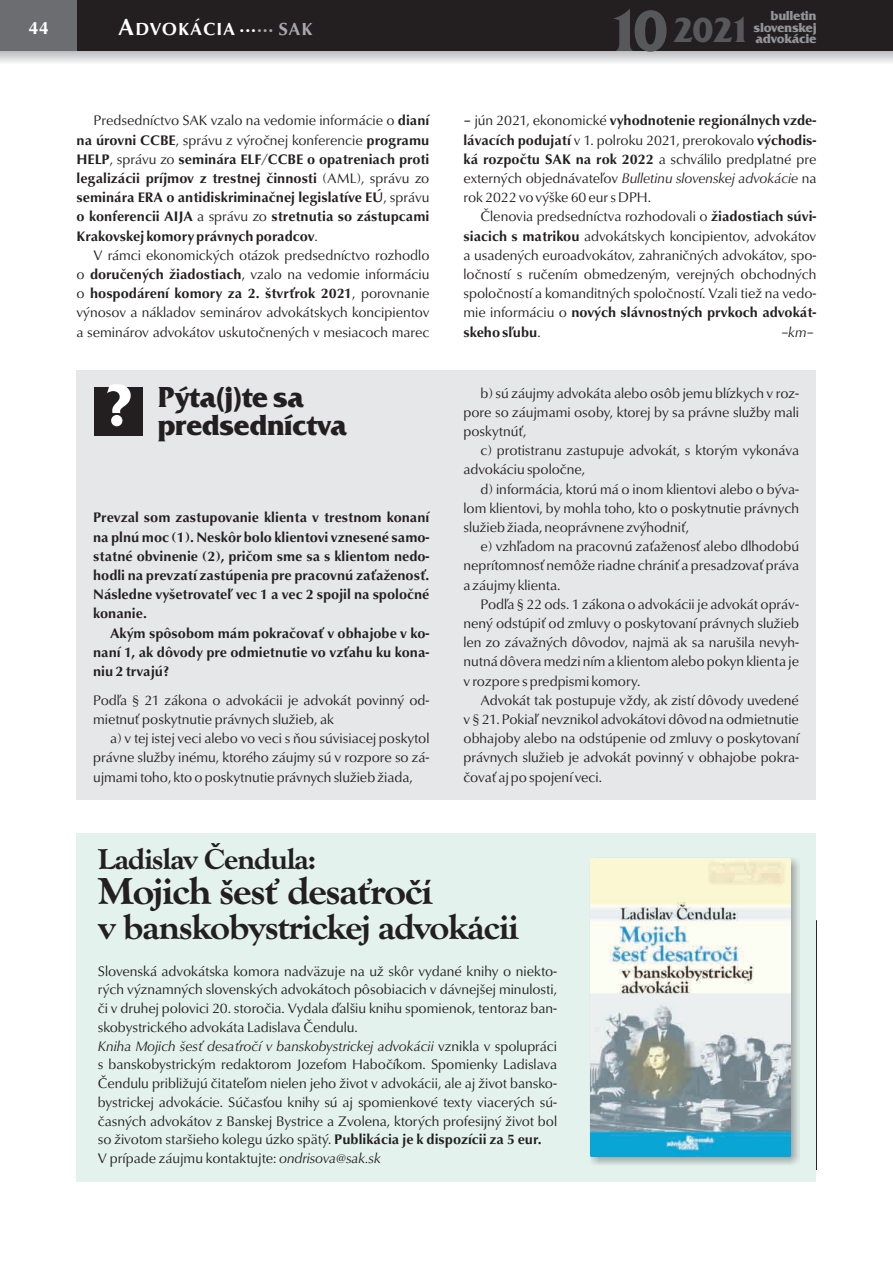
<style>
.page{position:relative;width:893px;height:1263px;background:#fff}
.page>*{position:absolute;margin:0;border:0;box-sizing:border-box;transform-origin:0 0}
.t1{font:700 39px "Goudy Old Sty TEE Extr";letter-spacing:-.025em;color:#231f20}
.t2{font:700 36px "Goudy Old Sty TEE Extr";letter-spacing:-.025em;color:#231f20}
.t3{font:700 36px "Friz Qua Itc TEE";color:#57585a}
.t4{font:700 30px/28.5px "Friz Qua Itc TEE";letter-spacing:-.025em;color:#231f20}
.t5{font:700 30px "Goudy Old Sty TEE Extr";letter-spacing:-.025em;color:#231f20}
.t6{font:700 18px "URW Classico TEE";letter-spacing:.05em;color:#fff}
.t7{font:14.25px/19.2px "URW Classico TEE";color:#231f20;text-align:justify}
.t8{font:700 14.25px/19.2px "URW Classico TEE";color:#231f20;text-align:justify}
.t9{font:italic 14.25px "URW Classico TEE";color:#231f20}
.t10{font:700 13.5px/11.1px "Friz Qua Itc TEE";letter-spacing:-.025em;color:#939598;text-align:right}
.s1{font-size:60px}
.s2{font-size:24px}
.s3{color:#a8a9ad}
.s4{font-weight:400}
.s5{font-weight:700}
.s6{font-style:italic}
</style>
<div class="page">
<div style="left:77px;top:833px;width:739px;height:349px;background:#e3f2ec"></div>
<img style="left:590px;top:858px;width:210px;height:307px">
<img style="left:590px;top:858px;width:201px;height:298px">
<div style="left:77px;top:370px;width:739px;height:429px;background:#e6e7e9"></div>
<div style="left:94px;top:387px;width:49px;height:49px;background:#231f20"></div>
<svg style="left:107px;top:384px;width:24px;height:42px"></svg>
<div style="left:0;top:0;width:893px;height:51px;background:#231f20"></div>
<div style="left:0;top:0;width:77px;height:51px;background:#6c6d70"></div>
<svg style="left:0;top:51px;width:893px;height:12px"></svg>
<h2 class="t3" style="left:606px;top:18px;width:146px"><span class="s1">10</span> 2021</h2>
<p class="t6" style="left:28px;top:21px;width:22px">44</p>
<p class="t6" style="left:118px;top:21px;width:196px"><span class="s2">A</span>DVOKÁCIA ···<span class="s3">··· SAK</span></p>
<p class="t10" style="left:754px;top:12px;width:65px">bulletin slovenskej</p>
<p class="t10" style="left:756px;top:34px;width:63px">advokácie</p>
<p class="t8" style="left:77px;top:113px;width:354px;text-indent:17px"><span class="s4">Predsedníctvo SAK vzalo na vedomie informácie o</span> dianí na úrovni CCBE<span class="s4">, správu z výročnej konferencie</span> programu HELP<span class="s4">, správu zo</span> seminára ELF/CCBE o opatreniach proti legalizácii príjmov z trestnej činnosti <span class="s4">(AML), správu zo </span>seminára ERA o antidiskriminačnej legislatíve EÚ<span class="s4">, správu </span>o konferencii AIJA <span class="s4">a správu zo</span> stretnutia so zástupcami Krakovskej komory právnych poradcov<span class="s4">.</span></p>
<p class="t7" style="left:77px;top:247px;width:354px;text-indent:17px">V rámci ekonomických otázok predsedníctvo rozhodlo o <span class="s5">doručených žiadostiach</span>, vzalo na vedomie informáciu o <span class="s5">hospodárení komory za 2. štvrťrok 2021</span>, porovnanie výnosov a nákladov seminárov advokátskych koncipientov a seminárov advokátov uskutočnených v mesiacoch marec</p>
<h3 class="t4" style="left:157px;top:385px;width:191px">Pýta(j)te sa predsedníctva</h3>
<p class="t8" style="left:93px;top:509px;width:338px">Prevzal som zastupovanie klienta v trestnom konaní na plnú moc (1). Neskôr bolo klientovi vznesené samo&shy;statné obvinenie (2), pričom sme sa s klientom nedo&shy;hodli na prevzatí zastúpenia pre pracovnú zaťaženosť.<br>Následne vyšetrovateľ vec 1 a vec 2 spojil na spoločné konanie.</p>
<p class="t8" style="left:93px;top:625px;width:338px;text-indent:17px">Akým spôsobom mám pokračovať v obhajobe v ko&shy;naní 1, ak dôvody pre odmietnutie vo vzťahu ku kona&shy;niu 2 trvajú?</p>
<p class="t7" style="left:93px;top:692px;width:338px">Podľa § 21 zákona o advokácii je advokát povinný od&shy;mietnuť poskytnutie právnych služieb, ak</p>
<p class="t7" style="left:93px;top:730px;width:338px;text-indent:17px">a) v tej istej veci alebo vo veci s ňou súvisiacej poskytol právne služby inému, ktorého záujmy sú v rozpore so zá&shy;ujmami toho, kto o poskytnutie právnych služieb žiada,</p>
<p class="t7" style="left:463px;top:112px;width:354px">– jún 2021, ekonomické <span class="s5">vyhodnotenie regionálnych vzde&shy;lávacích podujatí</span> v 1. polroku 2021, prerokovalo <span class="s5">východis&shy;ká rozpočtu SAK na rok 2022</span> a schválilo predplatné pre externých objednávateľov <span class="s6">Bulletinu slovenskej advokácie</span> na rok 2022 vo výške 60 eur s DPH.</p>
<p class="t7" style="left:463px;top:208px;width:354px;text-indent:17px">Členovia predsedníctva rozhodovali o <span class="s5">žiadostiach súvi&shy;siacich s matrikou</span> advokátskych koncipientov, advokátov a usadených euroadvokátov, zahraničných advokátov, spo&shy;ločností s ručením obmedzeným, verejných obchodných spoločností a komanditných spoločností. Vzali tiež na vedo&shy;mie informáciu o <span class="s5">nových slávnostných prvkoch advokát&shy;skeho sľubu</span>.</p>
<p class="t9" style="left:781px;top:326px;width:34px">–km–</p>
<p class="t7" style="left:463px;top:385px;width:337px;text-indent:17px">b) sú záujmy advokáta alebo osôb jemu blízkych v roz&shy;pore so záujmami osoby, ktorej by sa právne služby mali poskytnúť,</p>
<p class="t7" style="left:463px;top:442px;width:337px;text-indent:17px">c) protistranu zastupuje advokát, s ktorým vykonáva advokáciu spoločne,</p>
<p class="t7" style="left:463px;top:481px;width:337px;text-indent:17px">d) informácia, ktorú má o inom klientovi alebo o býva&shy;lom klientovi, by mohla toho, kto o poskytnutie právnych služieb žiada, neoprávnene zvýhodniť,</p>
<p class="t7" style="left:463px;top:538px;width:337px;text-indent:17px">e) vzhľadom na pracovnú zaťaženosť alebo dlhodobú neprítomnosť nemôže riadne chrániť a presadzovať práva a záujmy klienta.</p>
<p class="t7" style="left:463px;top:596px;width:337px;text-indent:17px">Podľa § 22 ods. 1 zákona o advokácii je advokát opráv&shy;nený odstúpiť od zmluvy o poskytovaní právnych služieb len zo závažných dôvodov, najmä ak sa narušila nevyh&shy;nutná dôvera medzi ním a klientom alebo pokyn klienta je v rozpore s predpismi komory.</p>
<p class="t7" style="left:463px;top:692px;width:337px;text-indent:17px">Advokát tak postupuje vždy, ak zistí dôvody uvedené v § 21. Pokiaľ nevznikol advokátovi dôvod na odmietnutie obhajoby alebo na odstúpenie od zmluvy o poskytovaní právnych služieb je advokát povinný v obhajobe pokra&shy;čovať aj po spojení veci.</p>
<h3 class="t5" style="left:98px;top:848px;width:220px">Ladislav Čendula:</h3>
<h1 class="t1" style="left:98px;top:877px;width:336px">Mojich šesť desaťročí</h1>
<h2 class="t2" style="left:99px;top:913px;width:422px">v banskobystrickej advokácii</h2>
<p class="t7" style="left:98px;top:963px;width:461px;line-height:18.8px;text-align:left">Slovenská advokátska komora nadväzuje na už skôr vydané knihy o niekto&shy;rých významných slovenských advokátoch pôsobiacich v dávnejšej minulosti, či v druhej polovici 20. storočia. Vydala ďalšiu knihu spomienok, tentoraz ban&shy;skobystrického advokáta Ladislava Čendulu.<br><span class="s6">Kniha Mojich šesť desaťročí v banskobystrickej advokácii</span> vznikla v spolupráci s banskobystrickým redaktorom Jozefom Habočíkom. Spomienky Ladislava Čendulu približujú čitateľom nielen jeho život v advokácii, ale aj život bansko&shy;bystrickej advokácie. Súčasťou knihy sú aj spomienkové texty viacerých sú&shy;časných advokátov z Banskej Bystrice a Zvolena, ktorých profesijný život bol so životom staršieho kolegu úzko spätý. <span class="s5">Publikácia je k dispozícii za 5 eur.<br></span>V prípade záujmu kontaktujte: <span class="s6">ondrisova@sak.sk</span></p>
</div>
